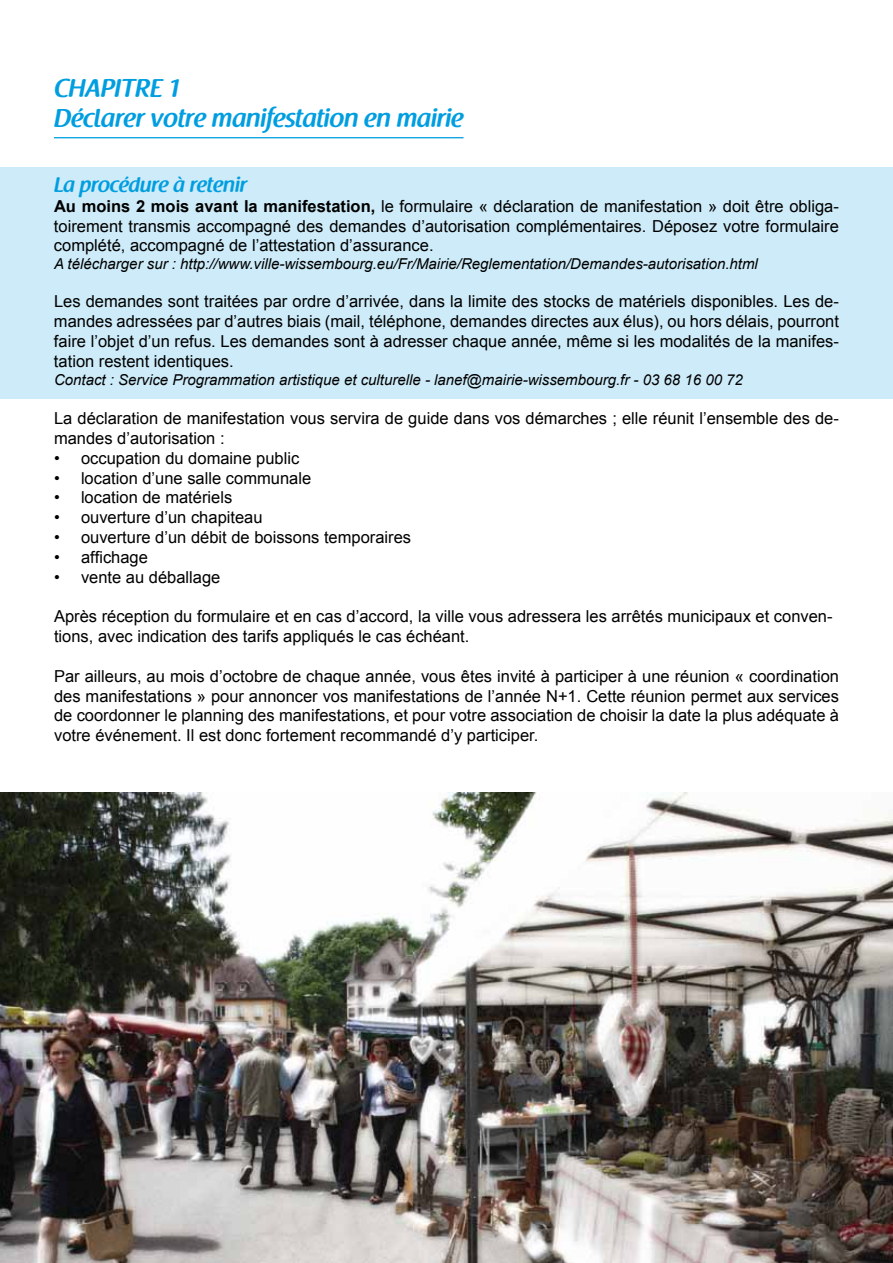
<style>
.page{position:relative;width:893px;height:1263px;background:#fff}
.page>*{position:absolute;margin:0;border:0;box-sizing:border-box;transform-origin:0 0}
.t1{font:600 25.5px/30.6px "Raspoutine";color:#009ee0}
.t2{font:600 21px "Raspoutine";color:#009ee0}
.t3{font:16.5px/19.8px "Arial";color:#000;text-align:justify}
.t4{font:italic 15px "Arial";color:#000}
.s1{font-weight:700}
</style>
<div class="page">
<div style="left:0;top:167px;width:893px;height:231px;background:#cdebf8"></div>
<hr style="left:54px;top:137px;width:410px;height:1px;background:#009ee0">
<img style="left:0;top:792px;width:893px;height:471px">
<h1 class="t1" style="left:54px;top:73px;width:411px">CHAPITRE 1<br>Déclarer votre manifestation en mairie</h1>
<p class="t2" style="left:54px;top:173px;width:194px">La procédure à retenir</p>
<p class="t3" style="left:54px;top:196px;width:786px"><span class="s1">Au moins 2 mois avant la manifestation,</span> le formulaire « déclaration de manifestation » doit être obliga&shy;toirement transmis accompagné des demandes d’autorisation complémentaires. Déposez votre formulaire complété, accompagné de l’attestation d’assurance.</p>
<p class="t4" style="left:54px;top:254px;width:705px">A télécharger sur : http://www.ville-wissembourg.eu/Fr/Mairie/Reglementation/Demandes-autorisation.html</p>
<p class="t3" style="left:54px;top:292px;width:786px">Les demandes sont traitées par ordre d’arrivée, dans la limite des stocks de matériels disponibles. Les de&shy;mandes adressées par d’autres biais (mail, téléphone, demandes directes aux élus), ou hors délais, pourront faire l’objet d’un refus. Les demandes sont à adresser chaque année, même si les modalités de la manifes&shy;tation restent identiques.</p>
<p class="t4" style="left:54px;top:370px;width:690px">Contact : Service Programmation artistique et culturelle - lanef@mairie-wissembourg.fr - 03 68 16 00 72</p>
<p class="t3" style="left:54px;top:409px;width:786px">La déclaration de manifestation vous servira de guide dans vos démarches ; elle réunit l’ensemble des de&shy;mandes d’autorisation :</p>
<p class="t3" style="left:54px;top:448px;width:247px">• occupation du domaine public</p>
<p class="t3" style="left:54px;top:468px;width:259px">• location d’une salle communale</p>
<p class="t3" style="left:54px;top:488px;width:180px">• location de matériels</p>
<p class="t3" style="left:54px;top:508px;width:210px">• ouverture d’un chapiteau</p>
<p class="t3" style="left:54px;top:527px;width:359px">• ouverture d’un débit de boissons temporaires</p>
<p class="t3" style="left:54px;top:547px;width:95px">• affichage</p>
<p class="t3" style="left:54px;top:567px;width:168px">• vente au déballage</p>
<p class="t3" style="left:54px;top:607px;width:780px">Après réception du formulaire et en cas d’accord, la ville vous adressera les arrêtés municipaux et conven&shy;tions, avec indication des tarifs appliqués le cas échéant.</p>
<p class="t3" style="left:54px;top:666px;width:787px">Par ailleurs, au mois d’octobre de chaque année, vous êtes invité à participer à une réunion « coordination des manifestations » pour annoncer vos manifestations de l’année N+1. Cette réunion permet aux services de coordonner le planning des manifestations, et pour votre association de choisir la date la plus adéquate à votre événement. Il est donc fortement recommandé d’y participer.</p>
</div>
